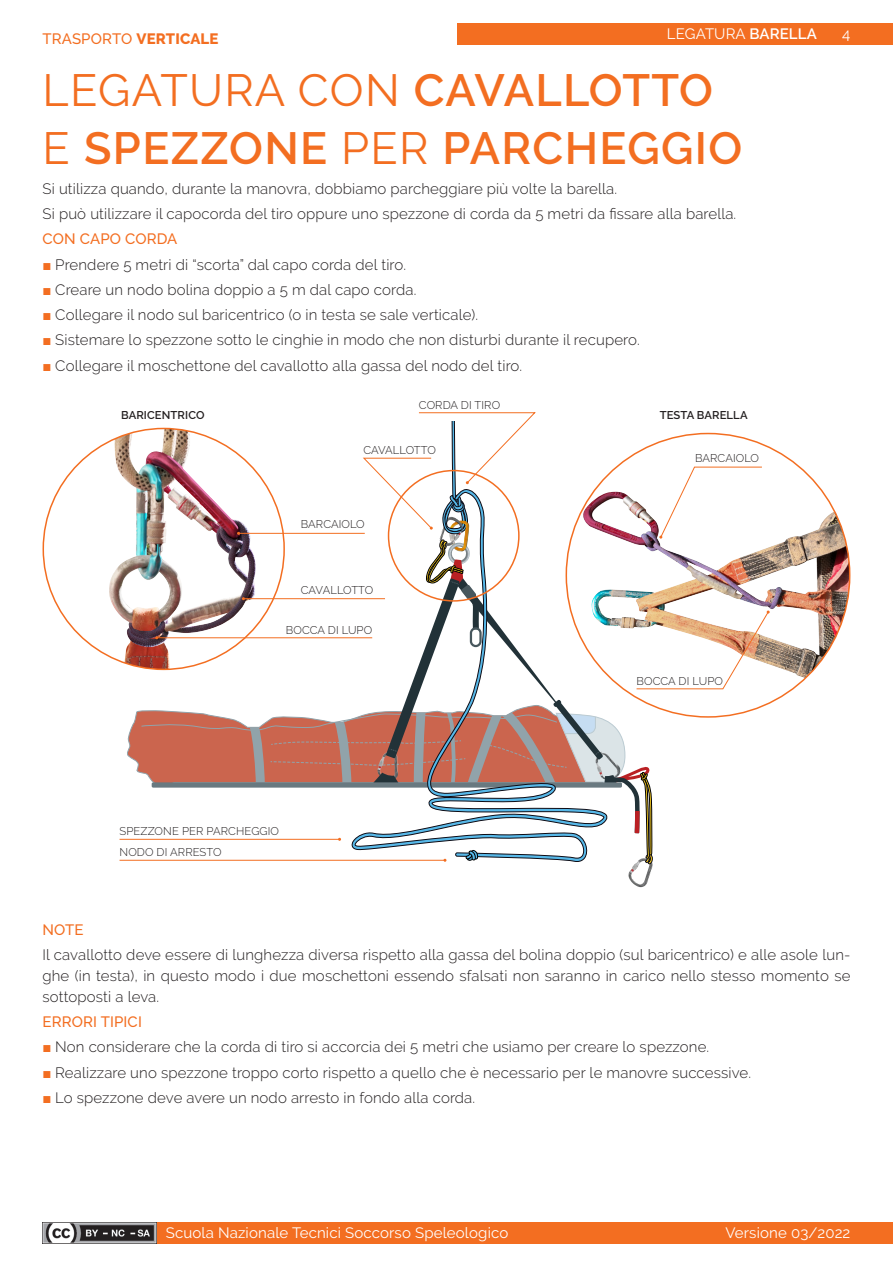
<style>
.page{position:relative;width:893px;height:1263px;background:#fff}
.page>*{position:absolute;margin:0;border:0;box-sizing:border-box;transform-origin:0 0}
.TITOLO_30pt{font:600 45px "Raleway";letter-spacing:.03em;color:#f36e21}
.TITOLO_30pt-2{font:45px "Raleway";letter-spacing:.03em;color:#f36e21}
.Testo{font:300 15px/21px "Raleway";letter-spacing:.01em;color:#231f20;text-align:justify}
.PAGINA_MASTRO_-_Tito{font:15px "Raleway";letter-spacing:.01em;color:#fff}
.MEDIUM{font:500 15px "Raleway";letter-spacing:.01em;color:#f36e21}
.Info{font:300 11.25px "Raleway";letter-spacing:.01em;color:#231f20}
.Info-2{font:600 11.25px "Raleway";letter-spacing:.01em;color:#231f20}
.Info-3{font:300 11.25px "Raleway";letter-spacing:-.025em;color:#231f20}
.s1{font-weight:800}
.s2{font-weight:600}
.s3{font-weight:400}
.s4{font-family:"Arial";font-weight:400;color:#f36e21}
</style>
<div class="page">
<div style="left:457px;top:23px;width:436px;height:21px;background:#f36e21"></div>
<div style="left:43px;top:1222px;width:850px;height:21px;background:#f36e21"></div>
<img style="left:628px;top:864px;width:25px;height:23px">
<img style="left:43px;top:1222px;width:113px;height:21px">
<hr style="left:120px;top:839px;width:220px;height:1px;background:#f36e21">
<hr style="left:120px;top:860px;width:325px;height:1px;background:#f36e21">
<img style="left:108px;top:433px;width:18px;height:231px">
<img style="left:770px;top:492px;width:80px;height:186px">
<svg style="left:126px;top:412px;width:644px;height:452px"></svg>
<p class="MEDIUM" style="left:43px;top:30px;width:177px">TRASPORTO <span class="s1">VERTICALE</span></p>
<p class="PAGINA_MASTRO_-_Tito" style="left:667px;top:25px;width:151px">LEGATURA <span class="s2">BARELLA</span></p>
<p class="TITOLO_30pt-2" style="left:43px;top:64px;width:672px">LEGATURA CON <span class="s2">CAVALLOTTO</span></p>
<p class="TITOLO_30pt" style="left:43px;top:123px;width:701px"><span class="s3">E</span> SPEZZONE <span class="s3">PER</span> PARCHEGGIO</p>
<p class="Testo" style="left:43px;top:178px;width:576px">Si utilizza quando, durante la manovra, dobbiamo parcheggiare più volte la barella.</p>
<p class="Testo" style="left:43px;top:203px;width:695px">Si può utilizzare il capocorda del tiro oppure uno spezzone di corda da 5 metri da fissare alla barella.</p>
<p class="MEDIUM" style="left:43px;top:230px;width:136px">CON CAPO CORDA</p>
<p class="Testo" style="left:43px;top:254px;width:365px"><span class="s4">■</span> Prendere 5 metri di “scorta” dal capo corda del tiro.</p>
<p class="Testo" style="left:43px;top:279px;width:375px"><span class="s4">■</span> Creare un nodo bolina doppio a 5 m dal capo corda.</p>
<p class="Testo" style="left:43px;top:304px;width:437px"><span class="s4">■</span> Collegare il nodo sul baricentrico (o in testa se sale verticale).</p>
<p class="Testo" style="left:43px;top:329px;width:599px"><span class="s4">■</span> Sistemare lo spezzone sotto le cinghie in modo che non disturbi durante il recupero.</p>
<p class="Testo" style="left:43px;top:355px;width:481px"><span class="s4">■</span> Collegare il moschettone del cavallotto alla gassa del nodo del tiro.</p>
<p class="Info-2" style="left:121px;top:408px;width:85px">BARICENTRICO</p>
<p class="Info" style="left:419px;top:399px;width:83px">CORDA DI TIRO</p>
<p class="Info-3" style="left:363px;top:443px;width:74px">CAVALLOTTO</p>
<p class="Info" style="left:301px;top:517px;width:65px">BARCAIOLO</p>
<p class="Info-3" style="left:301px;top:584px;width:74px">CAVALLOTTO</p>
<p class="Info" style="left:286px;top:623px;width:88px">BOCCA DI LUPO</p>
<p class="Info-2" style="left:660px;top:408px;width:89px">TESTA BARELLA</p>
<p class="Info" style="left:695px;top:452px;width:65px">BARCAIOLO</p>
<p class="Info" style="left:637px;top:674px;width:88px">BOCCA DI LUPO</p>
<p class="PAGINA_MASTRO_-_Tito" style="left:842px;top:25px;width:10px">4</p>
<p class="Info" style="left:120px;top:824px;width:161px">SPEZZONE PER PARCHEGGIO</p>
<p class="Info" style="left:120px;top:845px;width:103px">NODO DI ARRESTO</p>
<p class="MEDIUM" style="left:43px;top:921px;width:43px">NOTE</p>
<p class="Testo" style="left:43px;top:944px;width:809px">Il cavallotto deve essere di lunghezza diversa rispetto alla gassa del bolina doppio (sul baricentrico) e alle asole lun&shy;ghe (in testa), in questo modo i due moschettoni essendo sfalsati non saranno in carico nello stesso momento se sottoposti a leva.</p>
<p class="MEDIUM" style="left:43px;top:1013px;width:101px">ERRORI TIPICI</p>
<p class="Testo" style="left:43px;top:1036px;width:668px"><span class="s4">■</span> Non considerare che la corda di tiro si accorcia dei 5 metri che usiamo per creare lo spezzone.</p>
<p class="Testo" style="left:43px;top:1062px;width:710px"><span class="s4">■</span> Realizzare uno spezzone troppo corto rispetto a quello che è necessario per le manovre successive.</p>
<p class="Testo" style="left:43px;top:1087px;width:434px"><span class="s4">■</span> Lo spezzone deve avere un nodo arresto in fondo alla corda.</p>
<p class="PAGINA_MASTRO_-_Tito" style="left:166px;top:1224px;width:344px">Scuola Nazionale Tecnici Soccorso Speleologico</p>
<p class="PAGINA_MASTRO_-_Tito" style="left:725px;top:1224px;width:126px">Versione 03/2022</p>
</div>
